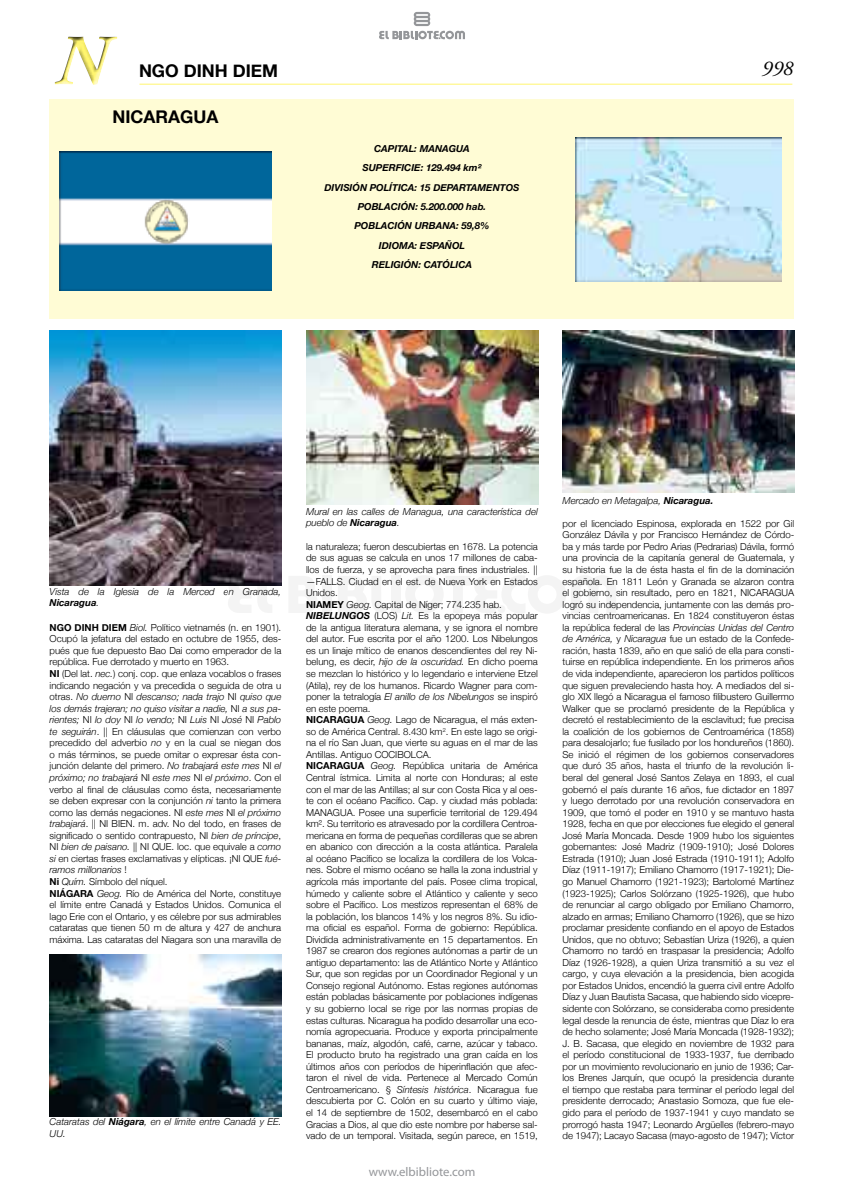
<style>
.page{position:relative;width:844px;height:1191px;background:#fff}
.page>*{position:absolute;margin:0;border:0;box-sizing:border-box;transform-origin:0 0}
.t1{font:italic 700 71.75px "Adobe Garamond Pro";color:#fff56e}
.t2{font:italic 21px "Adobe Garamond Pro";color:#000}
.t3{font:700 17.5px "Helvetica Neue";color:#000}
.t4{font:12.78px "Myriad Pro";color:#949699}
.t5{font:300 9.62px/11.5px "Helvetica Neue";color:#000}
.t6{font:italic 300 9.62px/11.5px "Helvetica Neue";color:#000}
.t7{font:italic 700 9.62px/19.2px "Helvetica Neue";color:#000;text-align:center}
.s1{font-weight:700}
.s2{font-style:italic}
.s3{font-weight:700;font-style:italic}
</style>
<div class="page">
<hr style="left:139px;top:84px;width:653px;height:1px;background:#fff56e">
<div style="left:41px;top:20px;width:152px;height:87px;background:#fff"></div>
<img style="left:50px;top:954px;width:231px;height:162px">
<div style="left:50px;top:99px;width:744px;height:220px;background:#fffcd5"></div>
<img style="left:59px;top:152px;width:212px;height:138px">
<img style="left:575px;top:137px;width:206px;height:145px">
<img style="left:562px;top:330px;width:232px;height:162px">
<img style="left:50px;top:330px;width:231px;height:255px">
<img style="left:306px;top:330px;width:233px;height:174px">
<svg style="left:228px;top:576px;width:23px;height:37px"></svg>
<svg style="left:257px;top:576px;width:15px;height:37px"></svg>
<svg style="left:289px;top:576px;width:28px;height:37px"></svg>
<div style="left:322px;top:576px;width:10px;height:37px;background:#f4f4f4"></div>
<svg style="left:338px;top:576px;width:48px;height:37px"></svg>
<div style="left:390px;top:576px;width:10px;height:37px;background:#f4f4f4"></div>
<svg style="left:406px;top:576px;width:210px;height:37px"></svg>
<svg style="left:379px;top:12px;width:86px;height:27px"></svg>
<h1 class="t1" style="left:55px;top:20px;width:53px">N</h1>
<h3 class="t3" style="left:139px;top:60px;width:106px">NGO DINHDIEM</h3>
<h2 class="t2" style="left:761px;top:55px;width:33px">998</h2>
<h3 class="t3" style="left:112px;top:106px;width:26px">NICARAGUA</h3>
<p class="t7" style="left:324px;top:139px;width:196px">CAPITAL: MANAGUA<br>SUPERFICIE: 129.494 km²<br>DIVISIÓN POLÍTICA: 15 DEPARTAMENTOS<br>POBLACIÓN: 5.200.000 hab.<br>POBLACIÓN URBANA: 59,8%<br>IDIOMA: ESPAÑOL<br>RELIGIÓN: CATÓLICA</p>
<p class="t6" style="left:50px;top:585px;width:233px">Vista de la Iglesia de la Merced en Granada,<br><span class="s1">Nicaragua</span>.</p>
<p class="t5" style="left:50px;top:621px;width:233px"><span class="s1">NGO DINH DIEM</span> <span class="s2">Biol.</span> Político vietnamés (n. en 1901).<br>Ocupó la jefatura del estado en octubre de 1955, des&shy;pués que fue depuesto Bao Dai como emperador de la república. Fue derrotado y muerto en 1963.<br><span class="s1">NI</span> (Del lat. <span class="s2">nec.</span>) conj. cop. que enlaza vocablos o frases indicando negación y va precedida o seguida de otra u otras. <span class="s2">No duerno</span> NI <span class="s2">descanso; nada trajo</span> NI <span class="s2">quiso que los demás trajeran; no quiso visitar a nadie,</span> NI <span class="s2">a sus pa&shy;rientes;</span> NI <span class="s2">lo doy</span> NI <span class="s2">lo vendo;</span> NI <span class="s2">Luis</span> NI <span class="s2">José</span> NI <span class="s2">Pablo te seguirán</span>. || En cláusulas que comienzan con verbo precedido del adverbio <span class="s2">no</span> y en la cual se niegan dos o más términos, se puede omitar o expresar ésta con&shy;junción delante del primero. <span class="s2">No trabajará este mes</span> NI <span class="s2">el próximo; no trabajará</span> NI <span class="s2">este mes</span> NI <span class="s2">el próximo</span>. Con el verbo al final de cláusulas como ésta, necesariamente se deben expresar con la conjunción <span class="s2">ni</span> tanto la primera como las demás negaciones. NI <span class="s2">este mes</span> NI <span class="s2">el próximo trabajará</span>. || NI BIEN. m. adv. No del todo, en frases de significado o sentido contrapuesto, NI <span class="s2">bien de príncipe</span>, NI <span class="s2">bien de paisano.</span> || NI QUE. loc. que equivale a <span class="s2">como si</span> en ciertas frases exclamativas y elípticas. ¡NI QUE <span class="s2">fué&shy;ramos millonarios</span> !<br><span class="s1">NI</span> <span class="s2">Quím.</span> Símbolo del níquel.<br><span class="s1">NIÁ-GARA</span> <span class="s2">Geog.</span> Río de América del Norte, constituye el límite entre Canadá y Estados Unidos. Comunica el lago Erie con el Ontario, y es célebre por sus admirables cataratas que tienen 50 m de altura y 427 de anchura máxima. Las cataratas del Niagara son una maravilla de</p>
<p class="t6" style="left:50px;top:1116px;width:233px">Cataratas del <span class="s1">Niágara</span>, en el límite entre Canadá y EE.<br>UU.</p>
<p class="t6" style="left:306px;top:505px;width:233px">Mural en las calles de Managua, una característica del pueblo de <span class="s1">Nicaragua</span>.</p>
<p class="t5" style="left:306px;top:540px;width:233px">la naturaleza; fueron descubiertas en 1678. La potencia de sus aguas se calcula en unos 17 millones de caba&shy;llos de fuerza, y se aprovecha para fines industriales. || —FALLS. Ciudad en el est. de Nueva York en Estados Unidos.<br><span class="s1">NIAMEY</span> <span class="s2">Geog.</span> Capital de Níger; 774.235 hab.<br><span class="s3">Ni-be-lun-gos</span></p>
<p class="t5" style="left:306px;top:610px;width:233px;text-indent:89px">) <span class="s2">Lit.</span> Es la epopeya más popular de la antigua literatura alemana, y se ignora el nombre del autor. Fue escrita por el año 1200. Los Nibelungos es un linaje mítico de enanos descendientes del rey Ni&shy;belung, es decir, <span class="s2">hijo de la oscuridad.</span> En dicho poema se mezclan lo histórico y lo legendario e interviene Etzel (Atila), rey de los humanos. Ricardo Wagner para com&shy;poner la tetralogía <span class="s2">El anillo de los Nibelungos</span> se inspiró en este poema.<br><span class="s1">NICARAGUA</span> <span class="s2">Geog.</span> Lago de Nicaragua, el más exten&shy;so de América Central. 8.430 km<sup>2</sup>. En este lago se origi&shy;na el río San Juan, que vierte su aguas en el mar de las Antillas. Antiguo COCIBOLCA.<br><span class="s1">NICARAGUA</span> <span class="s2">Geog.</span> República unitaria de América Central ístmica. Limita al norte con Honduras; al este con el mar de las Antillas; al sur con Costa Rica y al oes&shy;te con el océano Pacífico. Cap. y ciudad más poblada:<br>Ma-na-gua</p>
<p class="t5" style="left:374px;top:610px;width:10px">(los</p>
<p class="t5" style="left:306px;top:806px;width:233px;text-align:justify;text-indent:47px">. Posee una superficie territorial de 129.494 km². Su territorio es atravesado por la cordillera Centroa&shy;mericana en forma de pequeñas cordilleras que se abren en abanico con dirección a la costa atlántica. Paralela al océano Pacífico se localiza la cordillera de los Volca&shy;nes. Sobre el mismo océano se halla la zona industrial y agrícola más importante del país. Posee clima tropical, húmedo y caliente sobre el Atlántico y caliente y seco sobre el Pacífico. Los mestizos representan el 68% de la población, los blancos 14% y los negros 8%. Su idio&shy;ma oficial es español. Forma de gobierno: República.<br>Dividida administrativamente en 15 departamentos. En 1987 se crearon dos regiones autónomas a partir de un antiguo departamento: las de Atlántico Norte y Atlántico Sur, que son regidas por un Coordinador Regional y un Consejo regional Autónomo. Estas regiones autónomas están pobladas básicamente por poblaciones indígenas y su gobierno local se rige por las normas propias de estas culturas. Nicaragua ha podido desarrollar una eco&shy;nomía agropecuaria. Produce y exporta principalmente bananas, maíz, algodón, café, carne, azúcar y tabaco.<br>El producto bruto ha registrado una gran caída en los últimos años con períodos de hiperinflación que afec&shy;taron el nivel de vida. Pertenece al Mercado Común Centroamericano. § <span class="s2">Síntesis histórica</span>. Nicaragua fue descubierta por C. Colón en su cuarto y último viaje, el 14 de septiembre de 1502, desembarcó en el cabo Gracias a Dios, al que dio este nombre por haberse sal&shy;vado de un temporal. Visitada, según parece, en 1519,</p>
<h3 class="t4" style="left:368px;top:1163px;width:108px">www.elbibliote.com</h3>
<p class="t6" style="left:562px;top:494px;width:152px">Mercado en Metagalpa, <span class="s1">Nicaragua.</span></p>
<p class="t5" style="left:562px;top:517px;width:233px;text-align:justify">por el licenciado Espinosa, explorada en 1522 por Gil González Dávila y por Francisco Hernández de Córdo&shy;ba y más tarde por Pedro Arias (Pedrarias) Dávila, formó una provincia de la capitanía general de Guatemala, y su historia fue la de ésta hasta el fin de la dominación española. En 1811 León y Granada se alzaron contra el gobierno, sin resultado, pero en 1821, NICARAGUA logró su independencia, juntamente con las demás pro&shy;vincias centroamericanas. En 1824 constituyeron éstas la república federal de las <span class="s2">Provincias Unidas del Centro de América,</span> y <span class="s2">Nicaragua</span> fue un estado de la Confede&shy;ración, hasta 1839, año en que salió de ella para consti&shy;tuirse en república independiente. En los primeros años de vida independiente, aparecieron los partidos políticos que siguen prevaleciendo hasta hoy. A mediados del si&shy;glo XIX llegó a Nicaragua el famoso filibustero Guillermo Walker que se proclamó presidente de la República y decretó el restablecimiento de la esclavitud; fue precisa la coalición de los gobiernos de Centroamérica (1858) para desalojarlo; fue fusilado por los hondureños (1860).<br>Se inició el régimen de los gobiernos conservadores que duró 35 años, hasta el triunfo de la revolución li&shy;beral del general José Santos Zelaya en 1893, el cual gobernó el país durante 16 años, fue dictador en 1897 y luego derrotado por una revolución conservadora en 1909, que tomó el poder en 1910 y se mantuvo hasta 1928, fecha en que por elecciones fue elegido el general José María Moncada. Desde 1909 hubo los siguientes gobernantes: José Madriz (1909-1910); José Dolores Estrada (1910); Juan José Estrada (1910-1911); Adolfo Díaz (1911-1917); Emiliano Chamorro (1917-1921); Die&shy;go Manuel Chamorro (1921-1923); Bartolomé Martínez (1923-1925); Carlos Solórzano (1925-1926), que hubo de renunciar al cargo obligado por Emiliano Chamorro, alzado en armas; Emiliano Chamorro (1926), que se hizo proclamar presidente confiando en el apoyo de Estados Unidos, que no obtuvo; Sebastían Uriza (1926), a quien Chamorro no tardó en traspasar la presidencia; Adolfo Díaz (1926-1928), a quien Uriza transmitió a su vez el cargo, y cuya elevación a la presidencia, bien acogida por Estados Unidos, encendió la guerra civil entre Adolfo Díaz y Juan Bautista Sacasa, que habiendo sido vicepre&shy;sidente con Solórzano, se consideraba como presidente legal desde la renuncia de éste, mientras que Díaz lo era de hecho solamente; José María Moncada (1928-1932); J. B. Sacasa, que elegido en noviembre de 1932 para el período constitucional de 1933-1937, fue derribado por un movimiento revolucionario en junio de 1936; Car&shy;los Brenes Jarquín, que ocupó la presidencia durante el tiempo que restaba para terminar el período legal del presidente derrocado; Anastasio Somoza, que fue ele&shy;gido para el período de 1937-1941 y cuyo mandato se prorrogó hasta 1947; Leonardo Argüelles (febrero-mayo de 1947); Lacayo Sacasa (mayo-agosto de 1947); Víctor</p>
</div>
